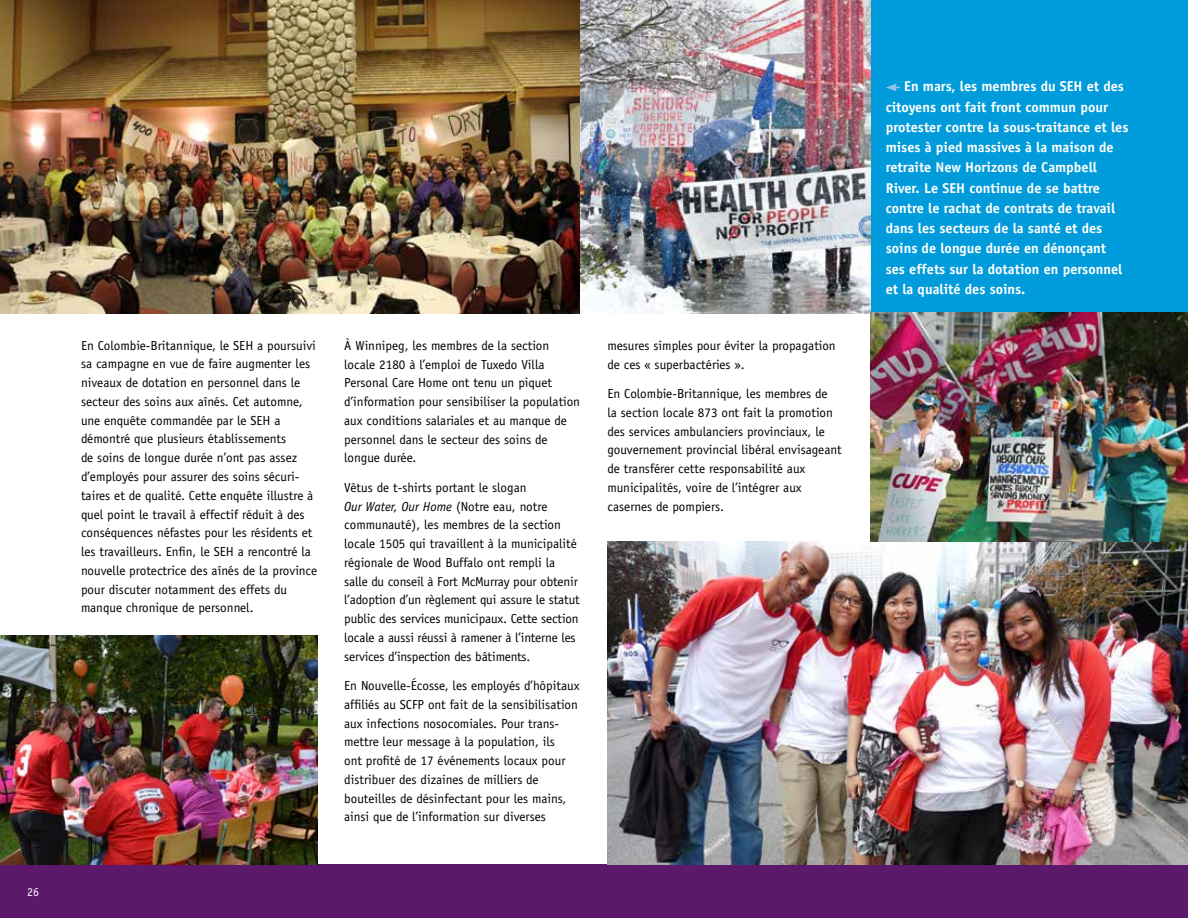
<style>
.page{position:relative;width:1188px;height:918px;background:#fff}
.page>*{position:absolute;margin:0;border:0;box-sizing:border-box;transform-origin:0 0}
.t1{font:700 14.25px/20.2px "Officina Sans Std";color:#fff}
.t2{font:13.2px/18.8px "Officina Sans Std";color:#000}
.t3{font:12px "Officina Sans";color:#fff}
.s1{font-style:italic}
</style>
<div class="page">
<div style="left:0;top:865px;width:1188px;height:53px;background:#5c186a"></div>
<img style="left:0;top:0;width:871px;height:313px">
<img style="left:608px;top:542px;width:580px;height:323px">
<div style="left:871px;top:0;width:317px;height:313px;background:#009bda"></div>
<img style="left:871px;top:312px;width:317px;height:230px">
<img style="left:0;top:635px;width:317px;height:230px">
<svg style="left:886px;top:84px;width:14px;height:7px"></svg>
<p class="t3" style="left:27px;top:885px;width:13px">26</p>
<p class="t2" style="left:81px;top:336px;width:238px">En Colombie-Britannique, le SEH a poursuivi sa campagne en vue de faire augmenter les niveaux de dotation en personnel dans le secteur des soins aux aînés. Cet automne, une enquête commandée par le SEH a démontré que plusieurs établissements<br>de soins de longue durée n’ont pas assez d’employés pour assurer des soins sécuri&shy;taires et de qualité. Cette enquête illustre à quel point le travail à effectif réduit à des conséquences néfastes pour les résidents et les travailleurs. Enfin, le SEH a rencontré la nouvelle protectrice des aînés de la province pour discuter notamment des effets du manque chronique de personnel.</p>
<p class="t2" style="left:344px;top:336px;width:237px">À Winnipeg, les membres de la section locale 2180 à l’emploi de Tuxedo Villa Personal Care Home ont tenu un piquet d’information pour sensibiliser la population aux conditions salariales et au manque de personnel dans le secteur des soins de longue durée.</p>
<p class="t2" style="left:344px;top:478px;width:237px">Vêtus de t-shirts portant le slogan<br><span class="s1">Our Water, Our Home</span> (Notre eau, notre communauté), les membres de la section locale 1505 qui travaillent à la municipalité régionale de Wood Buffalo ont rempli la salle du conseil à Fort McMurray pour obtenir l’adoption d’un règlement qui assure le statut public des services municipaux. Cette section locale a aussi réussi à ramener à l’interne les services d’inspection des bâtiments.</p>
<p class="t2" style="left:344px;top:676px;width:237px">En Nouvelle-Écosse, les employés d’hôpitaux affiliés au SCFP ont fait de la sensibilisation aux infections nosocomiales. Pour trans&shy;mettre leur message à la population, ils<br>ont profité de 17 événements locaux pour distribuer des dizaines de milliers de bouteilles de désinfectant pour les mains, ainsi que de l’information sur diverses</p>
<p class="t2" style="left:607px;top:336px;width:230px">mesures simples pour éviter la propagation de ces « superbactéries ».</p>
<p class="t2" style="left:607px;top:384px;width:236px">En Colombie-Britannique, les membres de<br>la section locale 873 ont fait la promotion des services ambulanciers provinciaux, le gouvernement provincial libéral envisageant de transférer cette responsabilité aux municipalités, voire de l’intégrer aux casernes de pompiers.</p>
<p class="t1" style="left:886px;top:76px;width:244px;text-indent:18px">En mars, les membres du SEH et des citoyens ont fait front commun pour protester contre la sous-traitance et les mises à pied massives à la maison de retraite New Horizons de Campbell River. Le SEH continue de se battre contre le rachat de contrats de travail dans les secteurs de la santé et des soins de longue durée en dénonçant ses effets sur la dotation en personnel et la qualité des soins.</p>
</div>
